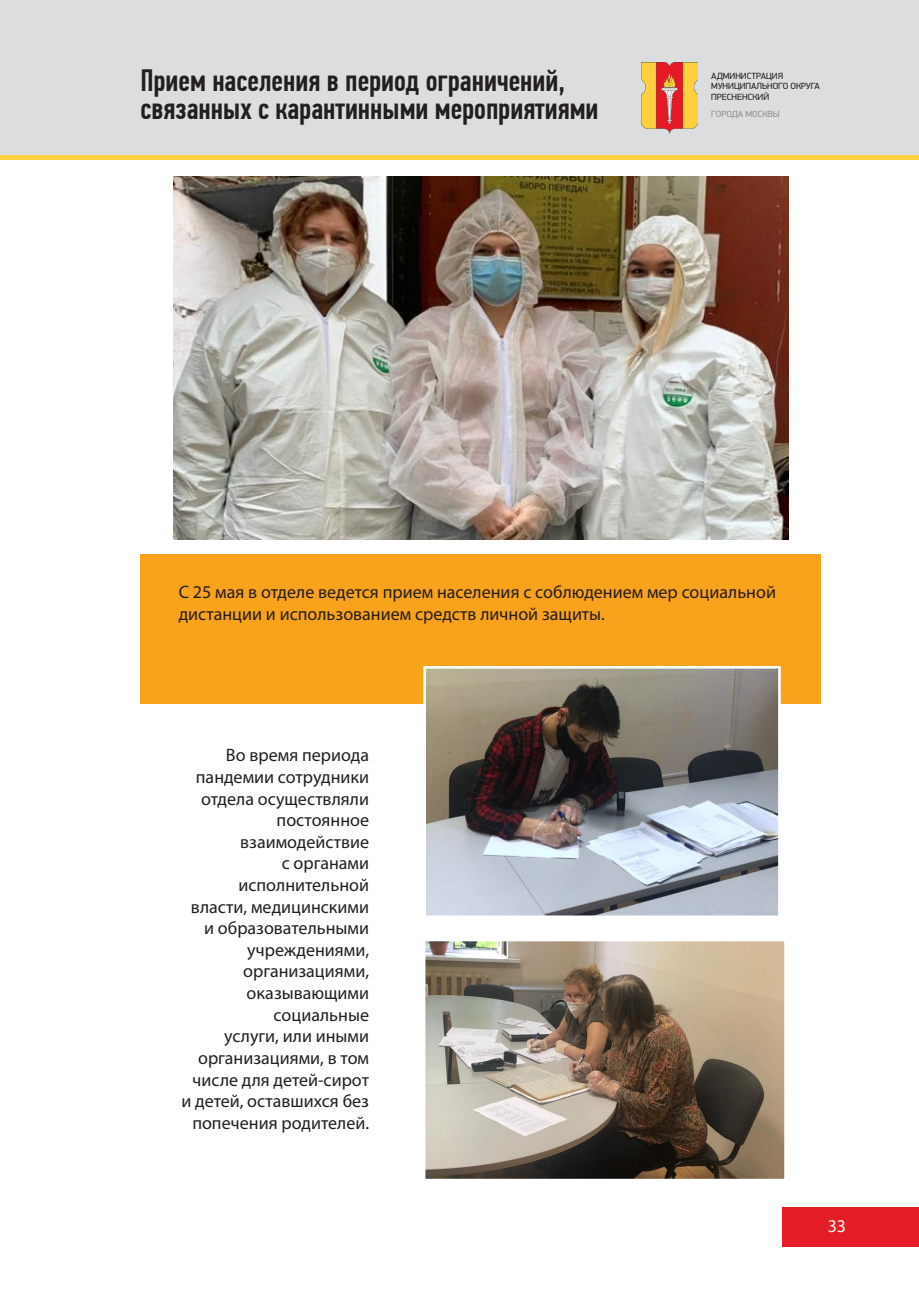
<style>
.page{position:relative;width:919px;height:1289px;background:#fff}
.page>*{position:absolute;margin:0;border:0;box-sizing:border-box;transform-origin:0 0}
.Заголовок{font:500 30.9px/28px "PF Din Text Comp Pro";color:#231f20}
.текст{font:18px/21.6px "Myriad Pro";color:#231f20}
.t1{font:18px "Myriad Pro";color:#fff}
.Заголовок-2{font:9px/10.8px "PF Din Display Pro";color:#231f20}
.Заголовок-3{font:9px "PF Din Display Pro";color:#919191}
</style>
<div class="page">
<div style="left:782px;top:1206px;width:136px;height:40px;background:#e51d27"></div>
<div style="left:13px;top:0;width:905px;height:155px;background:#dcdddf"></div>
<hr style="left:13px;top:155px;width:905px;height:4px;background:#fdd03e">
<img style="left:641px;top:63px;width:56px;height:70px">
<div style="left:0;top:0;width:13px;height:155px;background:#dcdddf"></div>
<hr style="left:0;top:155px;width:13px;height:4px;background:#fdd03e">
<div style="left:140px;top:554px;width:681px;height:150px;background:#f9a21b"></div>
<img style="left:174px;top:176px;width:614px;height:363px">
<img style="left:427px;top:670px;width:349px;height:244px">
<div style="left:423px;top:666px;width:357px;height:252px;border:3px solid #fff"></div>
<img style="left:426px;top:942px;width:357px;height:235px">
<div style="left:423px;top:939px;width:363px;height:241px;border:2px solid #fff"></div>
<p class="Заголовок" style="left:140px;top:67px;width:459px">Прием населения в период ограничений, связанных с карантинными мероприятиями</p>
<p class="Заголовок-2" style="left:711px;top:70px;width:73px">АДМИНИСТРАЦИЯ</p>
<p class="Заголовок-2" style="left:711px;top:81px;width:110px">МУНИЦИПАЛЬНОГО ОКРУГА<br>ПРЕСНЕНСКИЙ</p>
<p class="Заголовок-3" style="left:711px;top:108px;width:70px">ГОРОДА МОСКВЫ</p>
<p class="текст" style="left:179px;top:581px;width:598px">С 25 мая в отделе ведется прием населения с соблюдением мер социальной дистанции и использованием средств личной защиты.</p>
<p class="текст" style="left:181px;top:744px;width:189px;text-align:right">Во время периода пандемии сотрудники отдела осуществляли постоянное взаимодействие<br>с органами исполнительной власти, медицинскими и образовательными учреждениями, организациями, оказывающими социальные<br>услуги, или иными организациями, в том числе для детей-сирот и детей, оставшихся без попечения родителей.</p>
<p class="t1" style="left:827px;top:1214px;width:20px">33</p>
</div>
